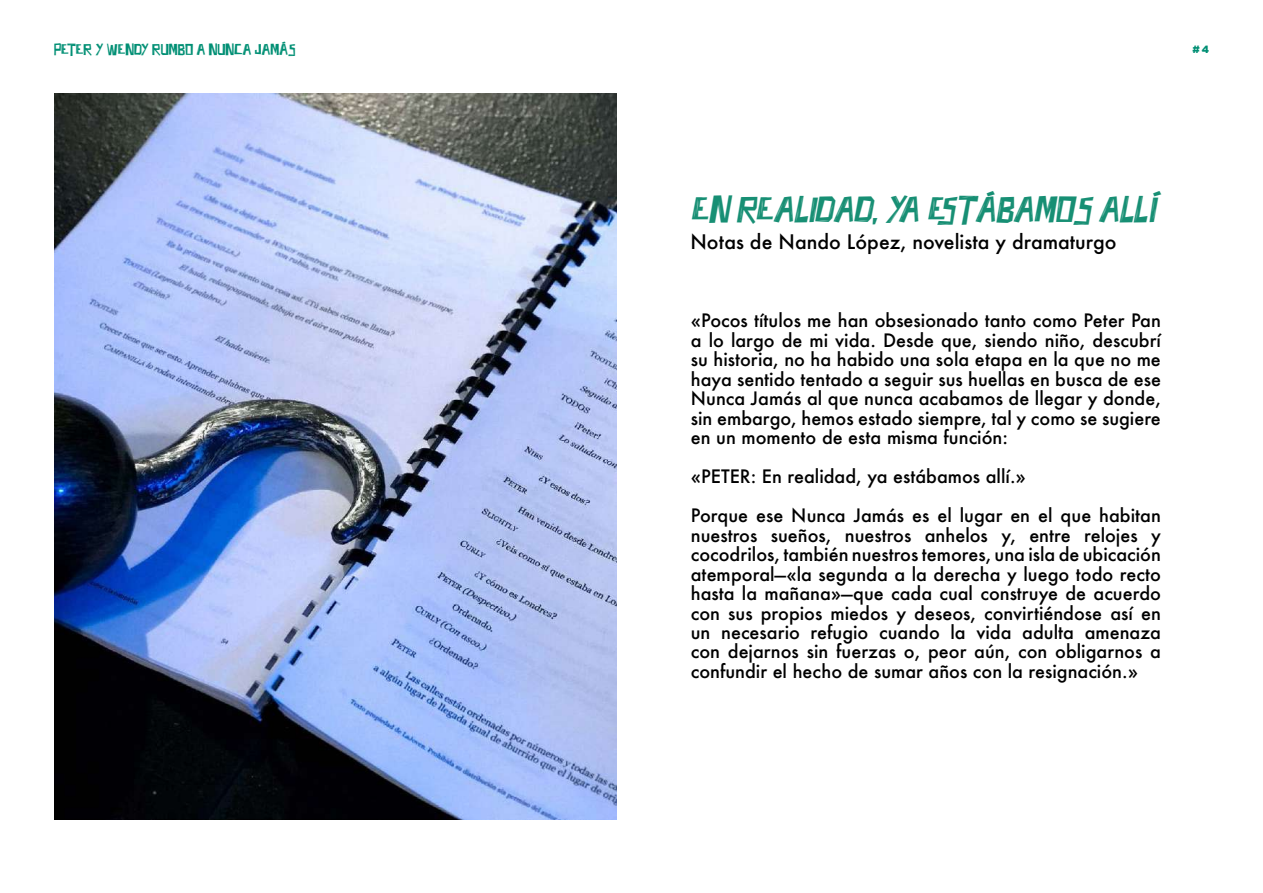
<style>
.page{position:relative;width:1263px;height:893px;background:#fff}
.page>*{position:absolute;margin:0;border:0;box-sizing:border-box;transform-origin:0 0}
.t1{font:italic 31.5px "Fifties Movies";color:#178f74}
.t2{font:500 19.5px "Futura";color:#000}
.t3{font:500 18px/19.5px "Futura";color:#000;text-align:justify}
.t4{font:13.5px "Fifties Movies";color:#008f74}
.t5{font:900 10.5px "Gotham";color:#008f74}
</style>
<div class="page">
<img style="left:54px;top:93px;width:563px;height:726px">
<p class="t4" style="left:54px;top:41px;width:243px">PETER Y WENDY RUMBO A NUNCA JAMÁS</p>
<p class="t5" style="left:1193px;top:43px;width:18px">#4</p>
<h1 class="t1" style="left:691px;top:191px;width:475px">EN REALIDAD,YA ESTÁBAMOS ALLÍ</h1>
<p class="t2" style="left:690px;top:228px;width:428px">Notas de Nando López, novelista y dramaturgo</p>
<p class="t3" style="left:691px;top:310px;width:472px">«Pocos títulos me han obsesionado tanto como Peter Pan a lo largo de mi vida. Desde que, siendo niño, descubrí su historia, no ha habido una sola etapa en la que no me haya sentido tentado a seguir sus huellas en busca de ese Nunca Jamás al que nunca acabamos de llegar y donde, sin embargo, hemos estado siempre, tal y como se sugiere en un momento de esta misma función:</p>
<p class="t3" style="left:691px;top:457px;width:472px;line-height:39px">«PETER: En realidad, ya estábamos allí.»<br>Porque ese Nunca Jamás es el lugar en el que habitan</p>
<p class="t3" style="left:691px;top:525px;width:472px">nuestros sueños, nuestros anhelos y, entre relojes y cocodrilos, también nuestros temores, una isla de ubicación atemporal—«la segunda a la derecha y luego todo recto hasta la mañana»—que cada cual construye de acuerdo con sus propios miedos y deseos, convirtiéndose así en un necesario refugio cuando la vida adulta amenaza con dejarnos sin fuerzas o, peor aún, con obligarnos a confundir el hecho de sumar años con la resignación.»</p>
</div>
